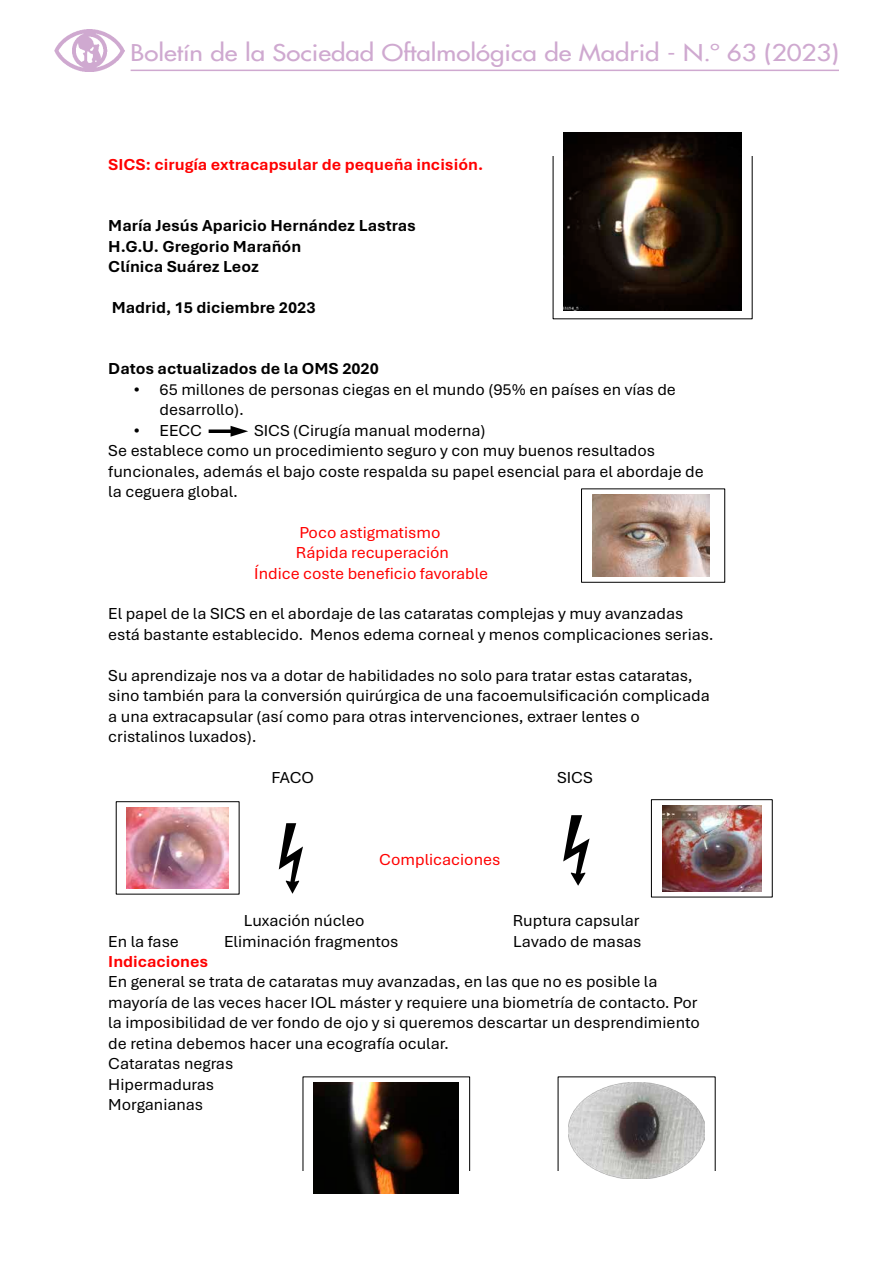
<style>
.page{position:relative;width:893px;height:1263px;background:#fff}
.page>*{position:absolute;margin:0;border:0;box-sizing:border-box;transform-origin:0 0}
.t1{font:500 22.5px "Futura Std";color:#cfa9d0;scale:1.15 1}
.t2{font:16.8px/20.4px "Aptos";color:#000}
.t3{font:700 16.8px/20.4px "Aptos";color:#000}
.t4{font:16.8px/20.4px "Aptos";color:#f00;text-align:center}
.t5{font:700 16.8px "Aptos";color:#f00}
.s1{font-family:"Times New Roman"}
</style>
<div class="page">
<img style="left:54px;top:29px;width:71px;height:42px">
<hr style="left:131px;top:70px;width:708px;height:1px;background:#cfa9d0">
<svg style="left:209px;top:426px;width:39px;height:11px"></svg>
<svg style="left:279px;top:823px;width:24px;height:71px"></svg>
<svg style="left:563px;top:815px;width:27px;height:71px"></svg>
<svg style="left:553px;top:157px;width:199px;height:162px"></svg>
<img style="left:564px;top:132px;width:177px;height:179px">
<div style="left:581px;top:488px;width:144px;height:95px;border:1px solid #000"></div>
<img style="left:592px;top:494px;width:118px;height:83px">
<img style="left:127px;top:807px;width:101px;height:82px">
<div style="left:651px;top:799px;width:122px;height:98px;border:1px solid #000"></div>
<img style="left:662px;top:805px;width:100px;height:87px">
<svg style="left:303px;top:1076px;width:167px;height:95px"></svg>
<img style="left:314px;top:1082px;width:145px;height:111px">
<svg style="left:558px;top:1076px;width:157px;height:95px"></svg>
<img style="left:569px;top:1082px;width:135px;height:96px">
<h1 class="t1" style="left:131px;top:39px;width:618px">Boletín de la Sociedad Oftalmológica de Madrid - N.º 63 (2023)</h1>
<p class="t5" style="left:108px;top:153px;width:376px">SICS: cirugía extracapsular de pequeña incisión.</p>
<p class="t3" style="left:108px;top:215px;width:309px">María Jesús Aparicio Hernández Lastras<br>H.G.U. Gregorio Marañón<br>Clínica Suárez Leoz</p>
<p class="t3" style="left:112px;top:296px;width:205px">Madrid, 15 diciembre 2023</p>
<p class="t3" style="left:108px;top:358px;width:272px">Datos actualizados de la OMS 2020</p>
<p class="t2" style="left:160px;top:378px;width:518px;text-indent:-26px"><span class="s1">•</span> 65 millones de personas ciegas en el mundo (95% en países en vías de desarrollo).</p>
<p class="t2" style="left:134px;top:419px;width:70px"><span class="s1">•</span> EECC</p>
<p class="t2" style="left:108px;top:419px;width:597px;text-indent:146px">SICS (Cirugía manual moderna)<br>Se establece como un procedimiento seguro y con muy buenos resultados funcionales, además el bajo coste respalda su papel esencial para el abordaje de la ceguera global.</p>
<p class="t4" style="left:254px;top:521px;width:235px">Poco astigmatismo<br>Rápida recuperación<br>Índice coste beneficio favorable</p>
<p class="t2" style="left:108px;top:603px;width:607px">El papel de la SICS en el abordaje de las cataratas complejas y muy avanzadas está bastante establecido. Menos edema corneal y menos complicaciones serias.</p>
<p class="t2" style="left:108px;top:664px;width:603px">Su aprendizaje nos va a dotar de habilidades no solo para tratar estas cataratas, sino también para la conversión quirúrgica de una facoemulsificación complicada a una extracapsular (así como para otras intervenciones, extraer lentes o cristalinos luxados).</p>
<p class="t2" style="left:272px;top:766px;width:44px">FACO</p>
<p class="t2" style="left:557px;top:766px;width:37px">SICS</p>
<p class="t4" style="left:379px;top:848px;width:123px">Complicaciones</p>
<p class="t2" style="left:244px;top:910px;width:122px">Luxación núcleo</p>
<p class="t2" style="left:513px;top:910px;width:128px">Ruptura capsular</p>
<p class="t2" style="left:108px;top:930px;width:72px">En la fase</p>
<p class="t2" style="left:224px;top:930px;width:176px">Eliminación fragmentos</p>
<p class="t2" style="left:513px;top:930px;width:130px">Lavado de masas</p>
<p class="t5" style="left:108px;top:950px;width:102px">Indicaciones</p>
<p class="t2" style="left:108px;top:971px;width:593px">En general se trata de cataratas muy avanzadas, en las que no es posible la mayoría de las veces hacer IOL máster y requiere una biometría de contacto. Por la imposibilidad de ver fondo de ojo y si queremos descartar un desprendimiento de retina debemos hacer una ecografía ocular.<br>Cataratas negras<br>Hipermaduras<br>Morganianas</p>
</div>
